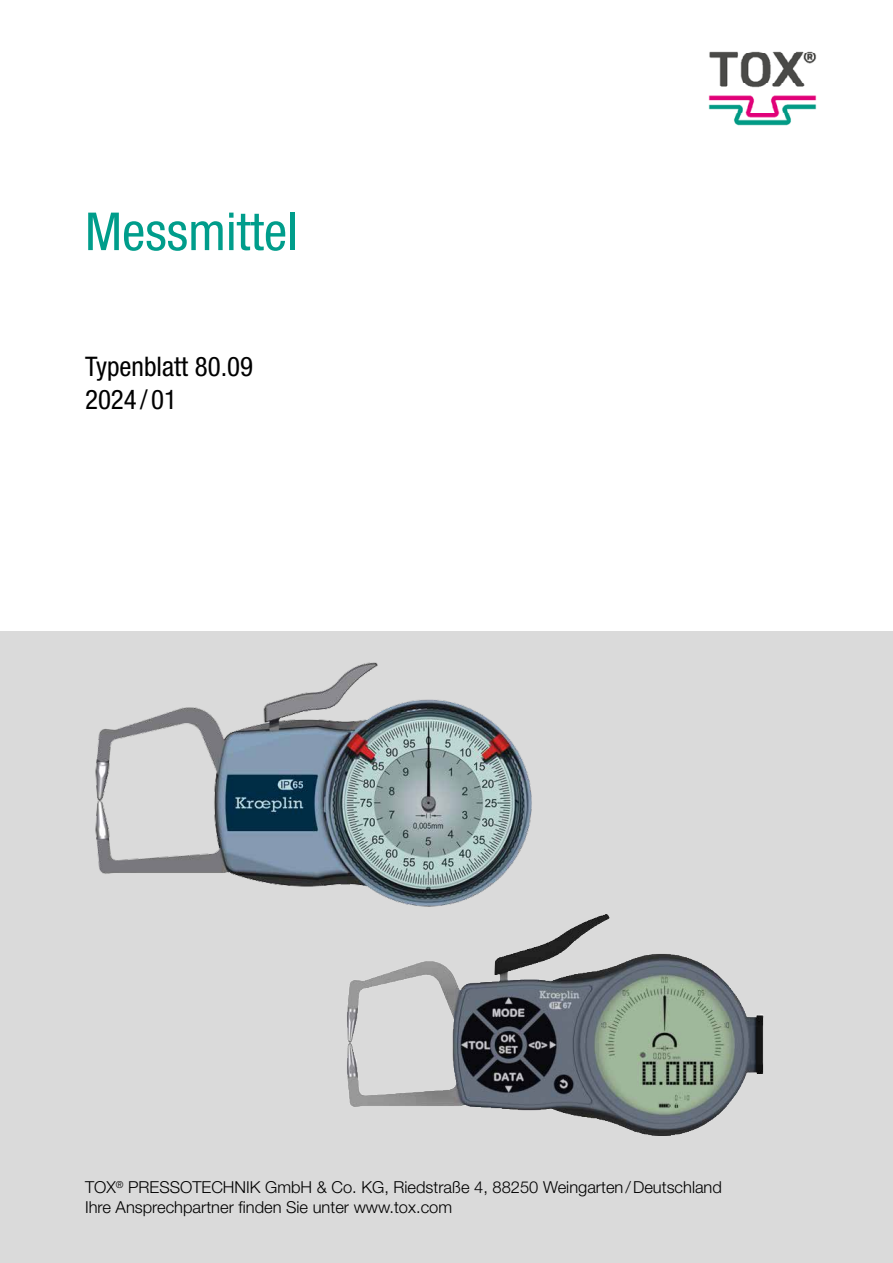
<style>
.page{position:relative;width:893px;height:1263px;background:#fff}
.page>*{position:absolute;margin:0;border:0;box-sizing:border-box;transform-origin:0 0}
.t1{font:condensed 52.5px "Helvetica Neue LT Std";color:#009d8b}
.t2{font:condensed 27px/32.4px "Helvetica Neue LT Std";color:#000}
.t3{font:300 16.5px/19.8px "Helvetica Neue LT Std";color:#000}
</style>
<div class="page">
<div style="left:0;top:631px;width:893px;height:632px;background:#dadada"></div>
<img style="left:347px;top:915px;width:417px;height:221px">
<img style="left:95px;top:662px;width:437px;height:245px">
<img style="left:708px;top:51px;width:109px;height:75px">
<h1 class="t1" style="left:85px;top:201px;width:214px">Messmittel</h1>
<h2 class="t2" style="left:85px;top:351px;width:170px">Typenblatt 80.09<br>2024 / 01</h2>
<p class="t3" style="left:85px;top:1177px;width:638px">TOX<sup>®</sup> PRESSOTECHNIK GmbH &amp; Co. KG, Riedstraße 4, 88250 Weingarten/Deutschland<br>Ihre Ansprechpartner finden Sie unter www.tox.com</p>
</div>
